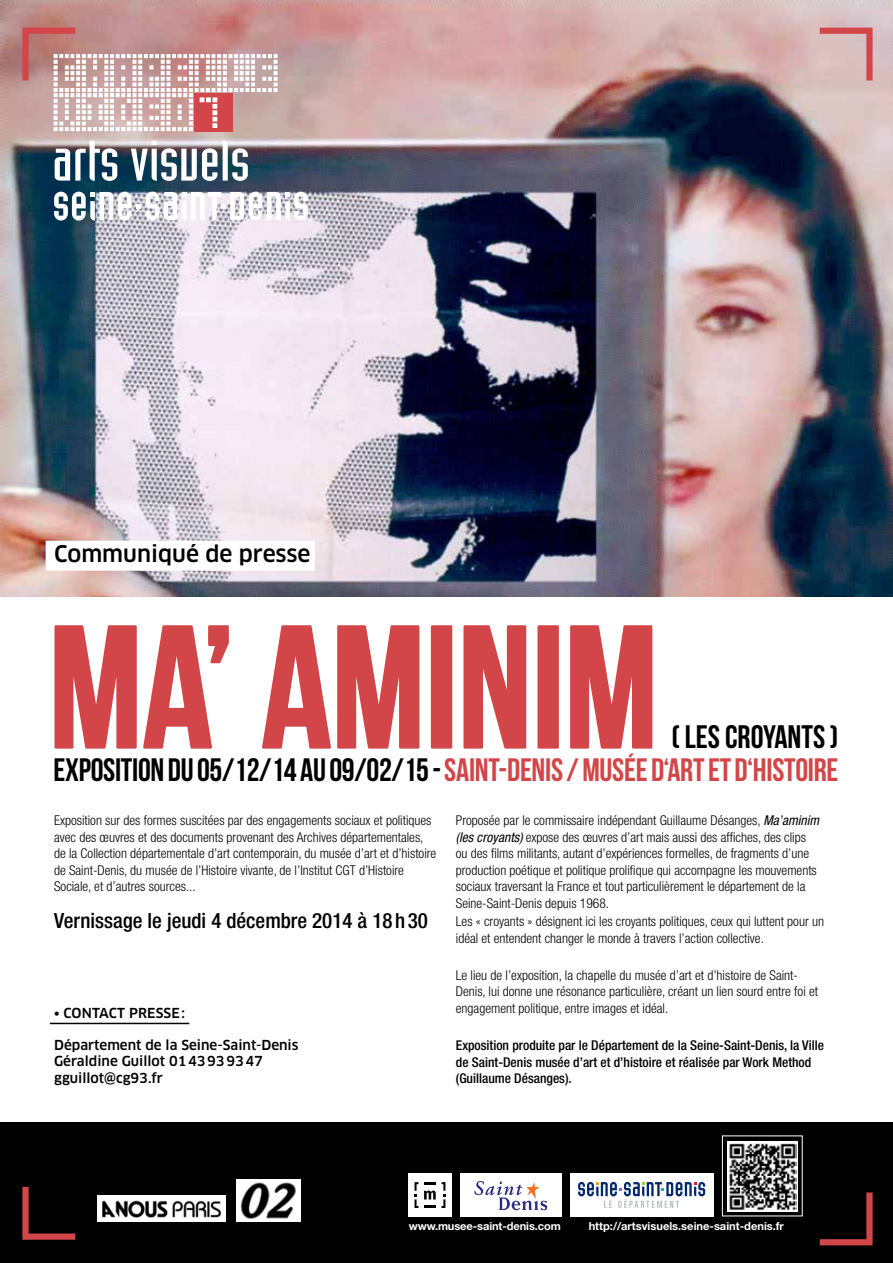
<style>
.page{position:relative;width:893px;height:1263px;background:#fff}
.page>*{position:absolute;margin:0;border:0;box-sizing:border-box;transform-origin:0 0}
.t1{font:172.8px "Bebas Neue";color:#d24649}
.t2{font:64.35px "Decoder";color:#fff}
.t3{font:55.8px "Industria LT Std Solid";color:#fff;scale:1.25 1}
.t4{font:32.55px "Bebas Neue";color:#000}
.t5{font:32.4px "Bebas Neue";letter-spacing:-.01em;color:#d24649}
.t6{font:500 22.35px "Clan OT";color:#000}
.t7{font:500 condensed 21px "Helvetica Neue LT Pro";color:#000}
.t8{font:300 condensed 13.5px/16.5px "Helvetica Neue LT Pro";color:#000}
.t9{font:500 condensed 13.5px/16.5px "Helvetica Neue LT Pro";color:#000}
.t10{font:500 13.5px/16.5px "Clan OT";color:#000}
.t11{font:700 11.1px "Helvetica Neue LT Pro";color:#fff}
.s1{color:#000}
.s2{font-weight:400;font-style:italic}
</style>
<div class="page">
<div style="left:0;top:1122px;width:893px;height:141px;background:#000"></div>
<svg style="left:54px;top:625px;width:175px;height:124px"></svg>
<svg style="left:262px;top:625px;width:158px;height:124px"></svg>
<div style="left:431px;top:625px;width:21px;height:124px;border:2px solid #d24649"></div>
<svg style="left:463px;top:625px;width:64px;height:124px"></svg>
<div style="left:537px;top:625px;width:22px;height:124px;border:2px solid #d24649"></div>
<svg style="left:570px;top:625px;width:83px;height:124px"></svg>
<img style="left:0;top:0;width:893px;height:596px">
<img style="left:97px;top:1195px;width:129px;height:27px">
<div style="left:570px;top:1173px;width:143px;height:44px;background:#fff"></div>
<svg style="left:578px;top:1182px;width:127px;height:26px"></svg>
<div style="left:408px;top:1173px;width:44px;height:44px;background:#fff"></div>
<svg style="left:424px;top:1190px;width:12px;height:9px"></svg>
<svg style="left:424px;top:1182px;width:12px;height:2px"></svg>
<svg style="left:424px;top:1206px;width:12px;height:2px"></svg>
<svg style="left:442px;top:1182px;width:3px;height:26px"></svg>
<svg style="left:415px;top:1182px;width:3px;height:26px"></svg>
<div style="left:460px;top:1173px;width:101px;height:44px;background:#fff"></div>
<svg style="left:474px;top:1181px;width:73px;height:29px"></svg>
<svg style="left:54px;top:192px;width:254px;height:29px"></svg>
<svg style="left:22px;top:1187px;width:53px;height:53px;background:#2e0f0f"></svg>
<svg style="left:820px;top:28px;width:53px;height:52px;background:#d7a5a5"></svg>
<svg style="left:820px;top:1192px;width:53px;height:53px;background:#2c0e0f"></svg>
<img style="left:236px;top:1179px;width:64px;height:43px">
<svg style="left:727px;top:1141px;width:71px;height:71px"></svg>
<img style="left:729px;top:1143px;width:67px;height:67px">
<svg style="left:22px;top:28px;width:256px;height:103px"></svg>
<div style="left:194px;top:93px;width:38px;height:38px;background:#d24649"></div>
<hr style="left:50px;top:1023px;width:139px;height:1px;background:#000">
<div style="left:46px;top:541px;width:269px;height:30px;background:#fff"></div>
<h2 class="t2" style="left:200px;top:78px;width:27px">7</h2>
<h3 class="t3" style="left:52px;top:130px;width:160px">arts visuels</h3>
<h3 class="t6" style="left:54px;top:541px;width:258px">Communiqué de presse</h3>
<h1 class="t1" style="left:49px;top:593px;width:611px">MA’ AMINIM</h1>
<h3 class="t4" style="left:672px;top:719px;width:168px">( LES CROYANTS )</h3>
<h3 class="t5" style="left:53px;top:752px;width:786px"><span class="s1">EXPOSITION DU 05/12/14 AU 09/02/15 -</span>SAINT-DENIS / MUSÉE D‘ART ET D‘HISTOIRE</h3>
<p class="t8" style="left:54px;top:812px;width:384px">Exposition sur des formes suscitées par des engagements sociaux et politiques avec des œuvres et des documents provenant des Archives départementales, de la Collection départementale d’art contemporain, du musée d’art et d’histoire de Saint-Denis, du musée de l’Histoire vivante, de l’Institut CGT d’Histoire Sociale, et d’autres sources...</p>
<h3 class="t7" style="left:54px;top:908px;width:375px">Vernissage le jeudi 4 décembre 2014 à 18 h 30</h3>
<p class="t10" style="left:54px;top:1005px;width:132px">• CONTACT PRESSE:</p>
<p class="t10" style="left:54px;top:1037px;width:246px">Département de la Seine-Saint-Denis<br>Géraldine Guillot 0143939347 gguillot@cg93.fr</p>
<p class="t8" style="left:456px;top:812px;width:365px">Proposée par le commissaire indépendant Guillaume Désanges, <span class="s2">Ma’aminim (les croyants)</span> expose des œuvres d’art mais aussi des affiches, des clips ou des films militants, autant d’expériences formelles, de fragments d’une production poétique et politique prolifique qui accompagne les mouvements sociaux traversant la France et tout particulièrement le département de la Seine-Saint-Denis depuis 1968.</p>
<p class="t8" style="left:456px;top:913px;width:370px">Les « croyants » désignent ici les croyants politiques, ceux qui luttent pour un idéal et entendent changer le monde à travers l’action collective.</p>
<p class="t8" style="left:456px;top:967px;width:364px">Le lieu de l’exposition, la chapelle du musée d’art et d’histoire de Saint-<br>Denis, lui donne une résonance particulière, créant un lien sourd entre foi et engagement politique, entre images et idéal.</p>
<p class="t9" style="left:456px;top:1037px;width:370px">Exposition produite par le Département de la Seine-Saint-Denis, la Ville de Saint-Denis musée d’art et d’histoire et réalisée par Work Method (Guillaume Désanges).</p>
<p class="t11" style="left:409px;top:1219px;width:153px">www.musee-saint-denis.com</p>
<p class="t11" style="left:589px;top:1219px;width:197px">http://artsvisuels.seine-saint-denis.fr</p>
</div>
